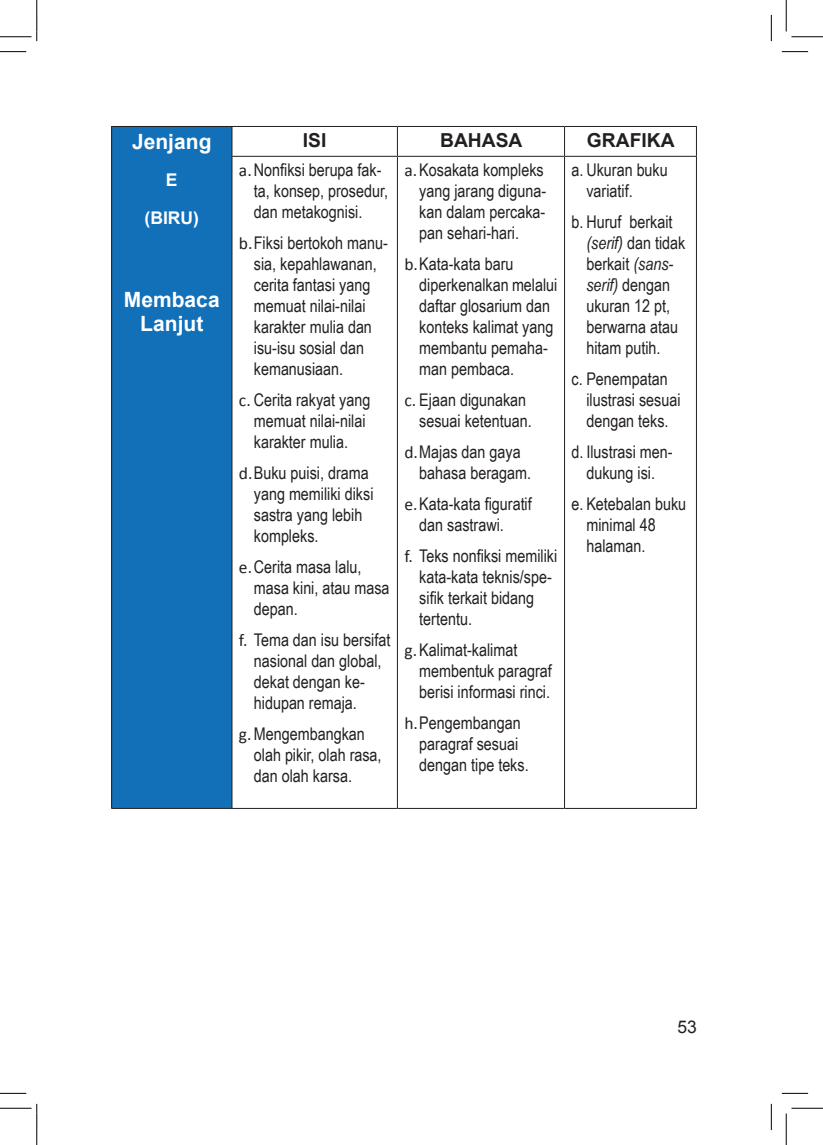
<style>
.page{position:relative;width:823px;height:1145px;background:#fff}
.page>*{position:absolute;margin:0;border:0;box-sizing:border-box;transform-origin:0 0}
.t1{font:700 21px/24.2px "Arial";color:#fff;text-align:center}
.t2{font:700 19.25px "Arial";color:#231f20}
.t3{font:17.5px/21px "Arial Narrow";color:#231f20}
.t4{font:700 17.5px/37.6px "Arial";color:#fff;text-align:center}
.t5{font:17.5px "Arial";color:#231f20}
.s1{font-family:"Calibri"}
.s2{font-style:italic}
</style>
<div class="page">
<div style="left:112px;top:126px;width:120px;height:682px;background:#1270b9"></div>
<hr style="left:111px;top:126px;width:121px;height:1px;background:#231f20">
<hr style="left:232px;top:126px;width:165px;height:1px;background:#231f20">
<hr style="left:397px;top:126px;width:167px;height:1px;background:#231f20">
<hr style="left:564px;top:126px;width:133px;height:1px;background:#231f20">
<hr style="left:231px;top:156px;width:166px;height:1px;background:#231f20">
<hr style="left:397px;top:156px;width:167px;height:1px;background:#231f20">
<hr style="left:564px;top:156px;width:133px;height:1px;background:#231f20">
<hr style="left:111px;top:808px;width:121px;height:1px;background:#231f20">
<hr style="left:232px;top:808px;width:165px;height:1px;background:#231f20">
<hr style="left:397px;top:808px;width:167px;height:1px;background:#231f20">
<hr style="left:564px;top:808px;width:133px;height:1px;background:#231f20">
<svg style="left:111px;top:127px;width:1px;height:29px"></svg>
<hr style="left:111px;top:156px;width:1px;height:652px;background:#231f20">
<svg style="left:231px;top:127px;width:1px;height:29px"></svg>
<svg style="left:397px;top:127px;width:1px;height:29px"></svg>
<svg style="left:564px;top:127px;width:1px;height:29px"></svg>
<svg style="left:696px;top:127px;width:1px;height:29px"></svg>
<hr style="left:231px;top:157px;width:1px;height:651px;background:#231f20">
<hr style="left:397px;top:157px;width:1px;height:651px;background:#231f20">
<hr style="left:564px;top:157px;width:1px;height:651px;background:#231f20">
<hr style="left:696px;top:157px;width:1px;height:651px;background:#231f20">
<svg style="left:0;top:51px;width:26px;height:1px"></svg>
<svg style="left:781px;top:51px;width:27px;height:1px"></svg>
<svg style="left:0;top:1093px;width:26px;height:1px"></svg>
<svg style="left:781px;top:1093px;width:27px;height:1px"></svg>
<svg style="left:771px;top:15px;width:1px;height:26px"></svg>
<svg style="left:771px;top:1104px;width:1px;height:26px"></svg>
<hr style="left:0;top:36px;width:32px;height:1px;background:#000">
<hr style="left:791px;top:36px;width:32px;height:1px;background:#000">
<hr style="left:0;top:1108px;width:32px;height:1px;background:#000">
<hr style="left:791px;top:1108px;width:32px;height:1px;background:#000">
<hr style="left:36px;top:0;width:1px;height:31px;background:#000">
<hr style="left:36px;top:1113px;width:1px;height:32px;background:#000">
<hr style="left:786px;top:0;width:1px;height:31px;background:#000">
<hr style="left:786px;top:1113px;width:1px;height:32px;background:#000">
<p class="t1" style="left:132px;top:130px;width:81px">Jenjang</p>
<p class="t4" style="left:145px;top:162px;width:56px">E (BIRU)</p>
<p class="t1" style="left:124px;top:289px;width:97px">Membaca<br>Lanjut</p>
<p class="t2" style="left:303px;top:128px;width:25px">ISI</p>
<p class="t2" style="left:440px;top:128px;width:84px">BAHASA</p>
<p class="t2" style="left:587px;top:128px;width:89px">GRAFIKA</p>
<p class="t3" style="left:254px;top:159px;width:136px;text-indent:-15px"><span class="s1">a.</span>Nonfiksi berupa fak&shy;ta, konsep, prosedur, dan metakognisi.</p>
<p class="t3" style="left:254px;top:232px;width:135px;text-indent:-15px"><span class="s1">b.</span>Fiksi bertokoh manu&shy;sia, kepahlawanan, cerita fantasi yang memuat nilai-nilai karakter mulia dan isu-isu sosial dan kemanusiaan.</p>
<p class="t3" style="left:239px;top:389px;width:133px;text-align:center"><span class="s1">c.</span> Cerita rakyat yang memuat nilai-nilai karakter mulia.</p>
<p class="t3" style="left:254px;top:462px;width:121px;text-indent:-15px"><span class="s1">d.</span>Buku puisi, drama yang memiliki diksi sastra yang lebih kompleks.</p>
<p class="t3" style="left:254px;top:555px;width:137px;text-indent:-15px"><span class="s1">e.</span>Cerita masa lalu, masa kini, atau masa depan.</p>
<p class="t3" style="left:254px;top:628px;width:138px;text-indent:-15px"><span class="s1">f.</span> Tema dan isu bersifat nasional dan global, dekat dengan ke&shy;hidupan remaja.</p>
<p class="t3" style="left:254px;top:722px;width:129px;text-indent:-15px"><span class="s1">g.</span>Mengembangkan olah pikir, olah rasa, dan olah karsa.</p>
<p class="t3" style="left:419px;top:159px;width:128px;text-indent:-15px"><span class="s1">a.</span>Kosakata kompleks yang jarang diguna&shy;kan dalam percaka&shy;pan sehari-hari.</p>
<p class="t3" style="left:419px;top:253px;width:140px;text-indent:-15px"><span class="s1">b.</span>Kata-kata baru diperkenalkan melalui daftar glosarium dan konteks kalimat yang membantu pemaha&shy;man pembaca.</p>
<p class="t3" style="left:419px;top:389px;width:114px;text-indent:-15px"><span class="s1">c.</span> Ejaan digunakan sesuai ketentuan.</p>
<p class="t3" style="left:419px;top:441px;width:113px;text-indent:-15px"><span class="s1">d.</span>Majas dan gaya bahasa beragam.</p>
<p class="t3" style="left:419px;top:492px;width:114px;text-indent:-15px"><span class="s1">e.</span>Kata-kata figuratif dan sastrawi.</p>
<p class="t3" style="left:419px;top:544px;width:139px;text-indent:-15px"><span class="s1">f.</span> Teks nonfiksi memiliki kata-kata teknis/spe&shy;sifik terkait bidang tertentu.</p>
<p class="t3" style="left:419px;top:638px;width:134px;text-indent:-15px"><span class="s1">g.</span>Kalimat-kalimat membentuk paragraf berisi informasi rinci.</p>
<p class="t3" style="left:419px;top:711px;width:111px;text-indent:-15px"><span class="s1">h.</span>Pengembangan paragraf sesuai dengan tipe teks.</p>
<p class="t3" style="left:586px;top:159px;width:83px;text-indent:-15px">a. Ukuran buku variatif.</p>
<p class="t3" style="left:586px;top:211px;width:100px;text-indent:-15px">b. Huruf berkait <span class="s2">(serif)</span> dan tidak berkait <span class="s2">(sans&shy;serif)</span> dengan ukuran 12 pt, berwarna atau hitam putih.</p>
<p class="t3" style="left:586px;top:368px;width:96px;text-indent:-15px">c. Penempatan ilustrasi sesuai dengan teks.</p>
<p class="t3" style="left:571px;top:441px;width:103px;text-align:center">d. Ilustrasi men&shy;dukung isi.</p>
<p class="t3" style="left:586px;top:492px;width:101px;text-indent:-15px">e. Ketebalan buku minimal 48 halaman.</p>
<p class="t5" style="left:677px;top:1015px;width:21px">53</p>
</div>
